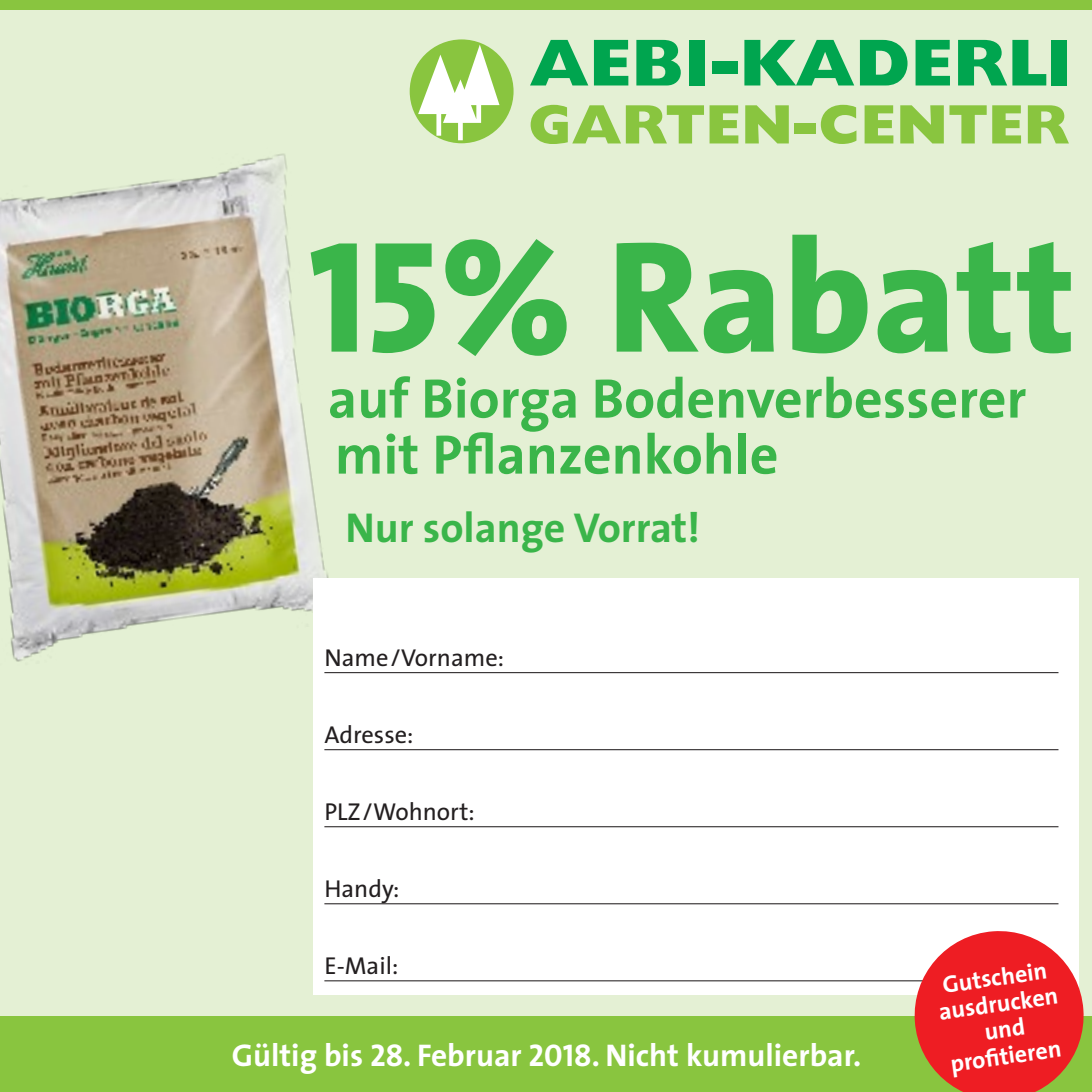
<style>
.page{position:relative;width:1092px;height:1092px;background:#fff}
.page>*{position:absolute;margin:0;border:0;box-sizing:border-box;transform-origin:0 0}
.Titel_klein_schwarz{font:800 159.95px "The Sans";color:#3ab54a}
.Titel_klein_schwarz-2{font:700 56px/56px "The Sans";color:#3ab54a}
.Titel_klein_schwarz-3{font:700 42px "The Sans";color:#3ab54a}
.Grundtext_UG4{font:700 31.5px "The Sans";color:#fff}
.Grundtext_UG4-2{font:24.5px "The Sans";color:#231f20}
.t1{font:700 24.15px/26.2px "The Sans";color:#fff;text-align:center}
.s1{font-family:"The Sans Extra Bold Caps";font-weight:400}
.s2{font-family:"The Sans Bold Caps";font-weight:400}
</style>
<div class="page">
<div style="left:0;top:0;width:1091px;height:1020px;background:#e4f0d4"></div>
<div style="left:0;top:0;width:1091px;height:10px;background:#89c53f"></div>
<img style="left:0;top:153px;width:329px;height:509px">
<div style="left:409px;top:39px;width:104px;height:104px;background:#89c53f;border-radius:50%"></div>
<svg style="left:418px;top:45px;width:81px;height:95px"></svg>
<svg style="left:530px;top:40px;width:58px;height:45px"></svg>
<svg style="left:594px;top:40px;width:34px;height:45px"></svg>
<svg style="left:636px;top:40px;width:44px;height:45px"></svg>
<div style="left:688px;top:40px;width:16px;height:45px;background:#00a54f"></div>
<div style="left:711px;top:62px;width:26px;height:12px;background:#00a54f"></div>
<svg style="left:744px;top:40px;width:163px;height:45px"></svg>
<svg style="left:915px;top:40px;width:34px;height:45px"></svg>
<svg style="left:958px;top:40px;width:88px;height:45px"></svg>
<div style="left:1051px;top:40px;width:16px;height:45px;background:#00a54f"></div>
<svg style="left:530px;top:105px;width:208px;height:39px"></svg>
<svg style="left:745px;top:105px;width:43px;height:38px"></svg>
<div style="left:794px;top:124px;width:22px;height:10px;background:#89c53f"></div>
<svg style="left:820px;top:105px;width:36px;height:39px"></svg>
<svg style="left:864px;top:105px;width:29px;height:38px"></svg>
<svg style="left:900px;top:105px;width:43px;height:38px"></svg>
<svg style="left:949px;top:105px;width:37px;height:38px"></svg>
<svg style="left:992px;top:105px;width:28px;height:38px"></svg>
<svg style="left:1027px;top:105px;width:41px;height:38px"></svg>
<div style="left:0;top:1015px;width:1091px;height:76px;background:#89c53f"></div>
<div style="left:313px;top:578px;width:766px;height:417px;background:#fff"></div>
<hr style="left:324px;top:672px;width:734px;height:1px;background:#231f20">
<hr style="left:324px;top:749px;width:734px;height:1px;background:#231f20">
<hr style="left:324px;top:826px;width:734px;height:1px;background:#231f20">
<hr style="left:324px;top:903px;width:734px;height:1px;background:#231f20">
<hr style="left:324px;top:980px;width:734px;height:1px;background:#231f20">
<svg style="left:911px;top:931px;width:175px;height:160px"></svg>
<p class="Titel_klein_schwarz" style="left:308px;top:162px;width:769px"><span class="s1">15</span>% Rabatt</p>
<p class="Titel_klein_schwarz-2" style="left:328px;top:369px;width:700px">auf Biorga Bodenverbesserer mit Pflanzenkohle</p>
<p class="Titel_klein_schwarz-3" style="left:345px;top:492px;width:356px">Nur solange Vorrat!</p>
<p class="Grundtext_UG4-2" style="left:324px;top:637px;width:181px">Name/Vorname:</p>
<p class="Grundtext_UG4-2" style="left:324px;top:714px;width:91px">Adresse:</p>
<p class="Grundtext_UG4-2" style="left:324px;top:791px;width:152px">PLZ/Wohnort:</p>
<p class="Grundtext_UG4-2" style="left:324px;top:868px;width:77px">Handy:</p>
<p class="Grundtext_UG4-2" style="left:324px;top:945px;width:75px">E-Mail:</p>
<p class="t1" style="left:933px;top:971px;width:122px;rotate:-8deg">Gutschein ausdrucken</p>
<p class="t1" style="left:948px;top:1049px;width:113px;rotate:-8deg">profi tieren</p>
<p class="Grundtext_UG4" style="left:232px;top:1028px;width:631px">Gültig bis <span class="s2">28</span>. Februar <span class="s2">2018</span>. Nicht kumulierbar.</p>
</div>
